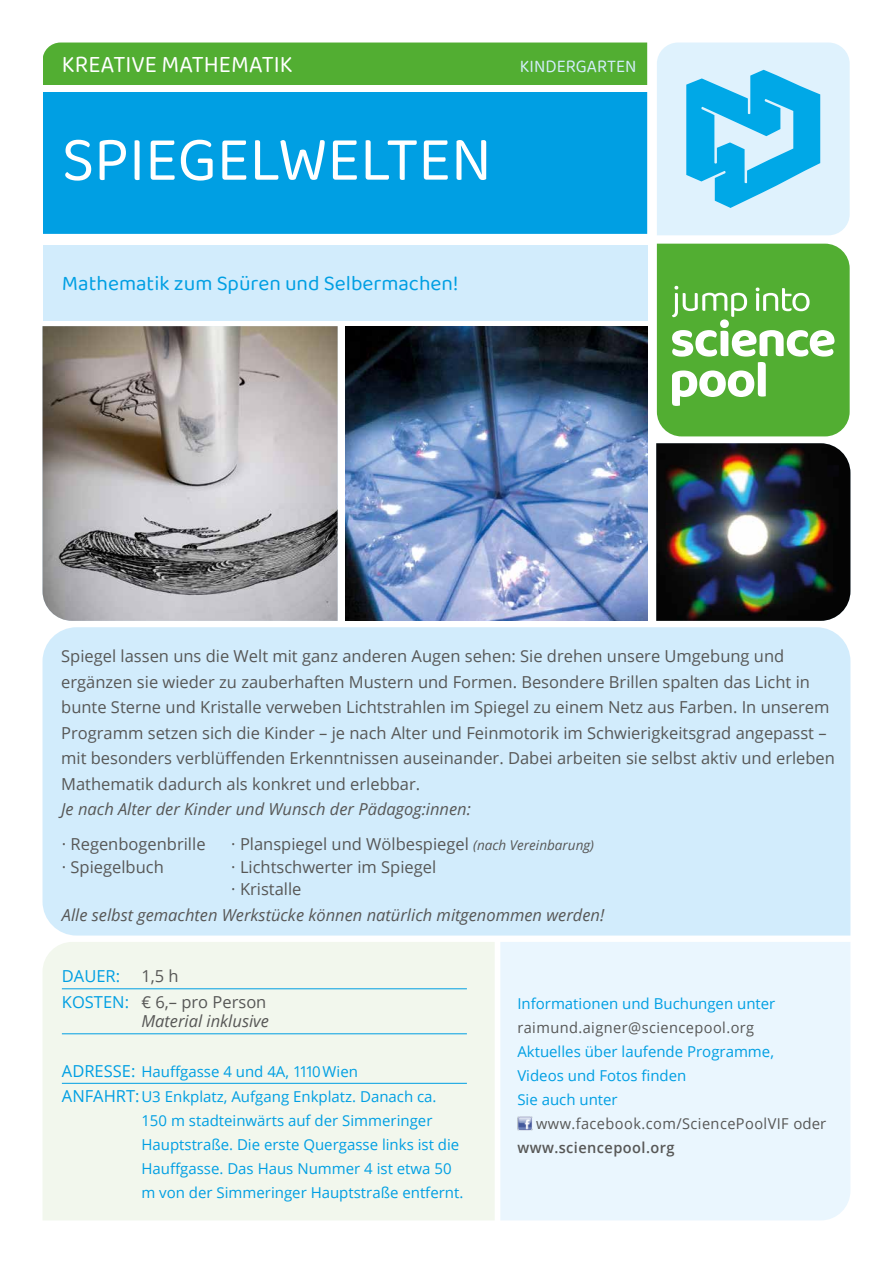
<style>
.page{position:relative;width:893px;height:1263px;background:#fff}
.page>*{position:absolute;margin:0;border:0;box-sizing:border-box;transform-origin:0 0}
.t1{font:64.5px "Baloo Tamma 2";color:#fff;scale:.95 1}
.t2{font:24px "Baloo Tamma 2";color:#fff;scale:.95 1}
.t3{font:21px "Baloo Tamma 2";color:#009fe3}
.t4{font:18px "Baloo Tamma 2";color:#d4edfc;scale:.95 1}
.t5{font:16.5px/25.5px "Open Sans";color:#575756}
.t6{font:italic 16.5px "Open Sans";color:#575756}
.t7{font:16.5px "Open Sans";color:#009fe3}
.t8{font:15px/24px "Open Sans";color:#009fe3}
.t9{font:15px "Open Sans";letter-spacing:.03em;color:#575756}
.t10{font:600 15px "Open Sans";letter-spacing:.03em;color:#575756}
.s1{font-style:italic;font-size:13.5px}
.s2{color:#009fe3}
.s3{font-size:16.5px}
</style>
<div class="page">
<div style="left:43px;top:92px;width:604px;height:142px;background:#009fe3"></div>
<div style="left:43px;top:43px;width:604px;height:42px;background:#52ae32"></div>
<div style="left:43px;top:627px;width:807px;height:308px;background:#d2ecfc"></div>
<div style="left:43px;top:245px;width:604px;height:75px;background:#d2ecfc"></div>
<img style="left:43px;top:326px;width:295px;height:295px">
<img style="left:345px;top:326px;width:302px;height:295px">
<img style="left:656px;top:443px;width:194px;height:178px">
<svg style="left:657px;top:244px;width:193px;height:192px;background:#6cba51"></svg>
<svg style="left:657px;top:43px;width:193px;height:192px;background:#9cdbf6"></svg>
<div style="left:43px;top:942px;width:452px;height:278px;background:#f2f7ed"></div>
<div style="left:500px;top:942px;width:350px;height:278px;background:#eaf6fe"></div>
<img style="left:517px;top:1116px;width:15px;height:15px">
<hr style="left:62px;top:988px;width:405px;height:1px;background:#009fe3">
<hr style="left:62px;top:1033px;width:405px;height:1px;background:#009fe3">
<hr style="left:62px;top:1083px;width:405px;height:1px;background:#009fe3">
<h2 class="t2" style="left:62px;top:50px;width:244px">KREATIVE MATHEMATIK</h2>
<h1 class="t1" style="left:62px;top:120px;width:454px">SPIEGELWELTEN</h1>
<p class="t4" style="left:520px;top:55px;width:124px">KINDERGARTEN</p>
<p class="t3" style="left:62px;top:270px;width:398px">Mathematik zum Spüren und Selbermachen!</p>
<p class="t5" style="left:61px;top:643px;width:775px">Spiegel lassen uns die Welt mit ganz anderen Augen sehen: Sie drehen unsere Umgebung und ergänzen sie wieder zu zauberhaften Mustern und Formen. Besondere Brillen spalten das Licht in bunte Sterne und Kristalle verweben Lichtstrahlen im Spiegel zu einem Netz aus Farben. In unserem Programm setzen sich die Kinder – je nach Alter und Feinmotorik im Schwierigkeitsgrad angepasst – mit besonders verblüffenden Erkenntnissen auseinander. Dabei arbeiten sie selbst aktiv und erleben Mathematik dadurch als konkret und erlebbar.</p>
<p class="t6" style="left:61px;top:798px;width:411px">Je nach Alter der Kinder und Wunsch der Pädagog:innen:</p>
<p class="t5" style="left:62px;top:832px;width:145px;line-height:22.5px">· Regenbogenbrille · Spiegelbuch</p>
<p class="t6" style="left:62px;top:904px;width:544px">Alle selbst gemachten Werkstücke können natürlich mitgenommen werden!</p>
<p class="t5" style="left:231px;top:832px;width:364px;line-height:22.5px">· Planspiegel und Wölbespiegel <span class="s1">(nach Vereinbarung) </span>· Lichtschwerter im Spiegel<br>· Kristalle</p>
<p class="t5" style="left:62px;top:963px;width:206px;text-align:center">1,5 h<br><span class="s2">KOSTEN:</span> € 6,– pro Person</p>
<p class="t6" style="left:141px;top:1010px;width:129px">Material inklusive</p>
<p class="t8" style="left:62px;top:1058px;width:376px;line-height:25.5px"><span class="s3">ADRESSE:</span> Hauffgasse 4 und 4A, 1110 Wien<br><span class="s3">ANFAHRT:</span>U3 Enkplatz, Aufgang Enkplatz. Danach ca.</p>
<p class="t8" style="left:141px;top:1108px;width:323px">150 m stadteinwärts auf der Simmeringer Hauptstraße. Die erste Quergasse links ist die Hauffgasse. Das Haus Nummer 4 ist etwa 50 m von der Simmeringer Hauptstraße entfernt.</p>
<p class="t7" style="left:62px;top:965px;width:60px">DAUER:</p>
<p class="t8" style="left:517px;top:991px;width:260px">Informationen und Buchungen unter</p>
<p class="t9" style="left:517px;top:1017px;width:238px">raimund.aigner@sciencepool.org</p>
<p class="t8" style="left:517px;top:1039px;width:258px">Aktuelles über laufende Programme,<br>Videos und Fotos finden<br>Sie auch unter</p>
<p class="t9" style="left:536px;top:1113px;width:292px">www.facebook.com/SciencePoolVIF oder</p>
<p class="t10" style="left:517px;top:1137px;width:159px">www.sciencepool.org</p>
</div>
